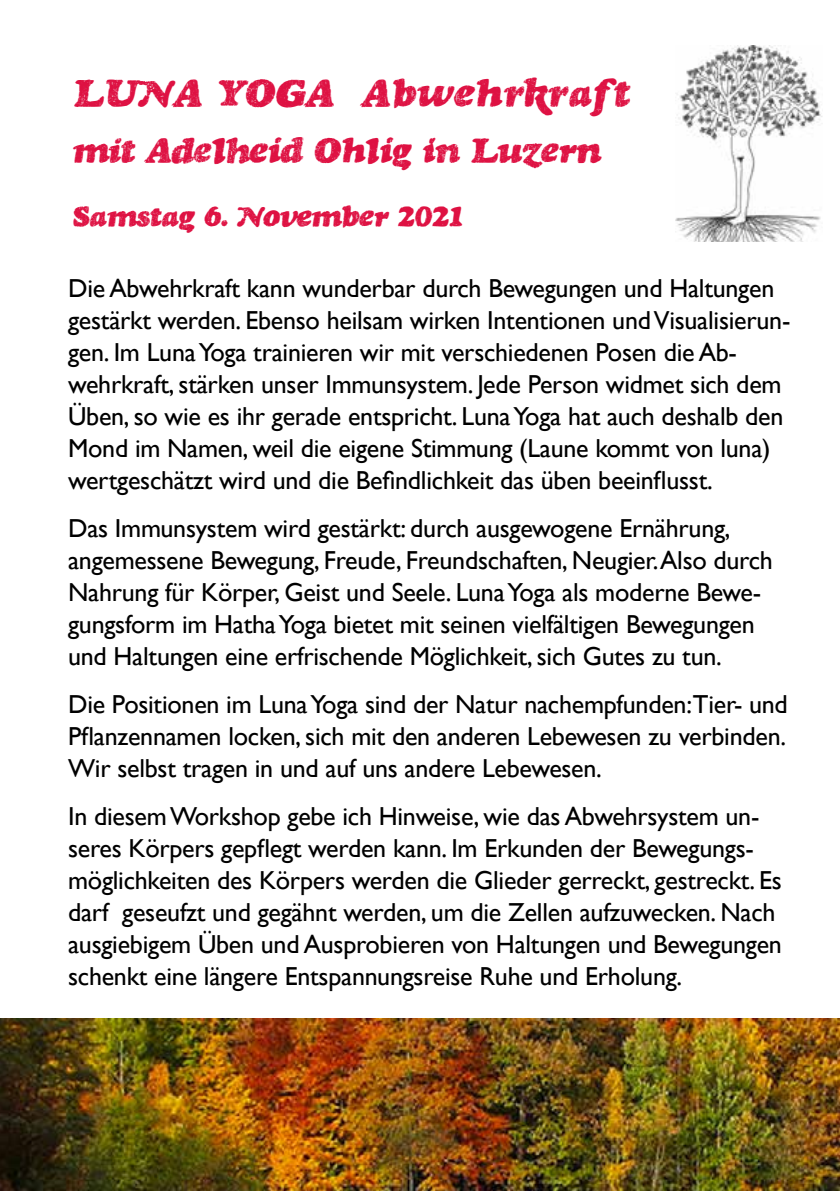
<style>
.page{position:relative;width:840px;height:1191px;background:#fff}
.page>*{position:absolute;margin:0;border:0;box-sizing:border-box;transform-origin:0 0}
.t1{font:40px "Rinse";letter-spacing:.03em;color:#de1142}
.t2{font:36px "Rinse";color:#de1142}
.t3{font:30px "Rinse";color:#de1142}
.t4{font:26px/32px "Gill Sans";letter-spacing:-.01em;color:#000}
</style>
<div class="page">
<img style="left:675px;top:45px;width:146px;height:196px">
<img style="left:0;top:1018px;width:839px;height:173px">
<h1 class="t1" style="left:72px;top:70px;width:557px">LUNA YOGA Abwehrkraft</h1>
<h2 class="t2" style="left:72px;top:130px;width:529px">mit Adelheid Ohlig in Luzern</h2>
<p class="t3" style="left:72px;top:199px;width:391px">Samstag 6. November 2021</p>
<p class="t4" style="left:68px;top:272px;width:723px">Die Abwehrkraft kann wunderbar durch Bewegungen und Haltungen gestärkt werden. Ebenso heilsam wirken Intentionen und Visualisierun&shy;gen. Im Luna Yoga trainieren wir mit verschiedenen Posen die Ab&shy;wehrkraft, stärken unser Immunsystem. Jede Person widmet sich dem Üben, so wie es ihr gerade entspricht. Luna Yoga hat auch deshalb den Mond im Namen, weil die eigene Stimmung (Laune kommt von luna) wertgeschätzt wird und die Befindlichkeit das üben beeinflusst.</p>
<p class="t4" style="left:68px;top:512px;width:705px">Das Immunsystem wird gestärkt: durch ausgewogene Ernährung, angemessene Bewegung, Freude, Freundschaften, Neugier.Also durch Nahrung für Körper, Geist und Seele. Luna Yoga als moderne Bewe&shy;gungsform im Hatha Yoga bietet mit seinen vielfältigen Bewegungen und Haltungen eine erfrischende Möglichkeit, sich Gutes zu tun.</p>
<p class="t4" style="left:68px;top:688px;width:720px;text-align:justify">Die Positionen im Luna Yoga sind der Natur nachempfunden:Tier- und Pflanzennamen locken, sich mit den anderen Lebewesen zu verbinden.<br>Wir selbst tragen in und auf uns andere Lebewesen.</p>
<p class="t4" style="left:68px;top:800px;width:715px">In diesem Workshop gebe ich Hinweise, wie das Abwehrsystem un&shy;seres Körpers gepflegt werden kann. Im Erkunden der Bewegungs&shy;möglichkeiten des Körpers werden die Glieder gerreckt, gestreckt. Es darf geseufzt und gegähnt werden, um die Zellen aufzuwecken. Nach ausgiebigem Üben und Ausprobieren von Haltungen und Bewegungen schenkt eine längere Entspannungsreise Ruhe und Erholung.</p>
</div>
